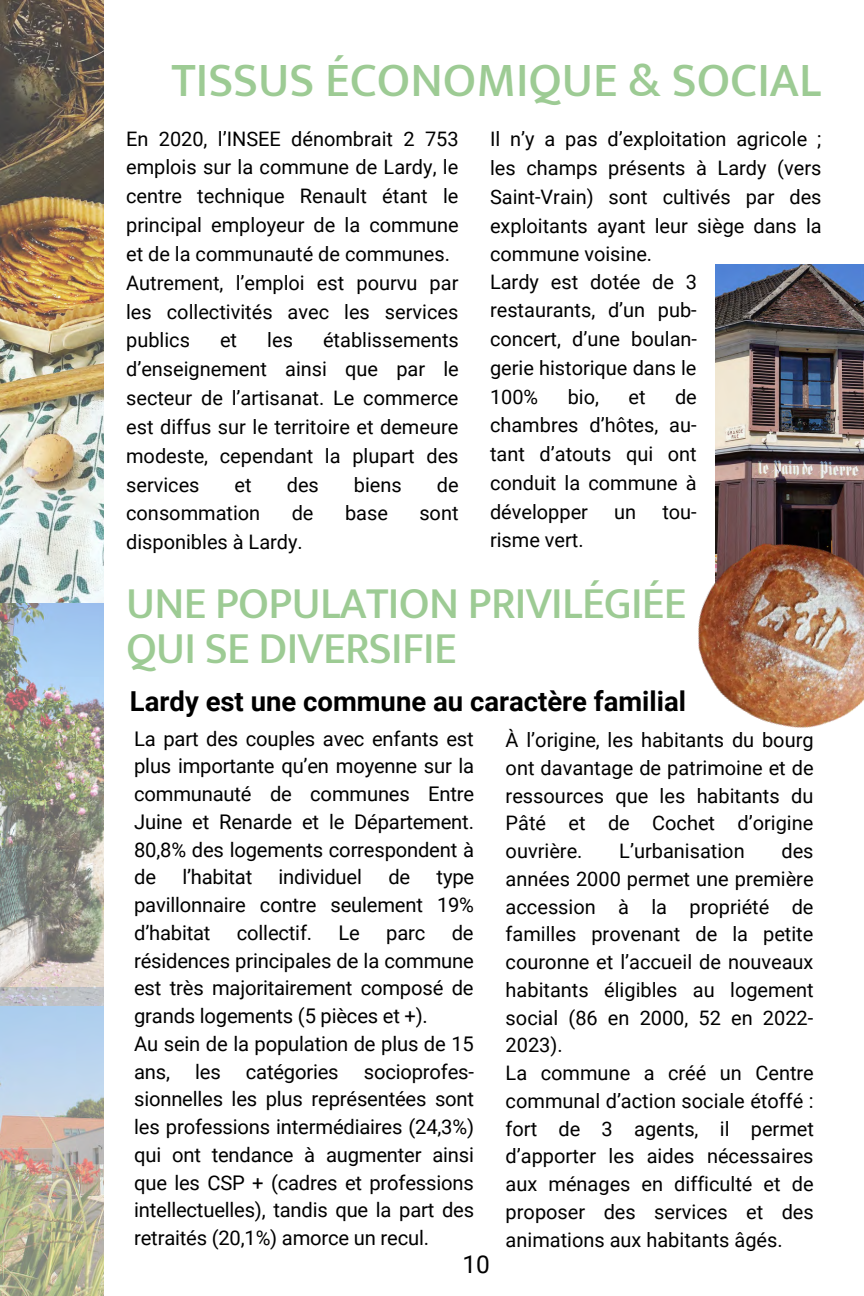
<style>
.page{position:relative;width:864px;height:1296px;background:#fff}
.page>*{position:absolute;margin:0;border:0;box-sizing:border-box;transform-origin:0 0}
.t1{font:500 48.4px "Mukta";color:#9dcb94}
.t2{font:500 44.7px "Mukta";letter-spacing:-.015em;color:#9dcb94}
.t3{font:700 27.5px "Roboto";color:#000}
.t4{font:24.5px "Roboto";color:#000}
.t5{font:20.2px/27.7px "Roboto";letter-spacing:-.01em;color:#000;text-align:justify}
.t6{font:20px/28.8px "Roboto";color:#000;text-align:justify}
</style>
<div class="page">
<img style="left:715px;top:265px;width:149px;height:183px">
<img style="left:0;top:0;width:103px;height:987px">
<img style="left:0;top:987px;width:103px;height:309px">
<img style="left:698px;top:448px;width:166px;height:280px">
<p class="t1" style="left:171px;top:51px;width:651px">TISSUS ÉCONOMIQUE &amp; SOCIAL</p>
<p class="t6" style="left:126px;top:124px;width:334px">En 2020, l’INSEE dénombrait 2 753 emplois sur la commune de Lardy, le centre technique Renault étant le principal employeur de la commune et de la communauté de communes.</p>
<p class="t6" style="left:126px;top:269px;width:334px">Autrement, l’emploi est pourvu par les collectivités avec les services publics</p>
<p class="t6" style="left:126px;top:326px;width:334px;text-indent:197px">établissements d’enseignement ainsi que par le secteur de l’artisanat. Le commerce est diffus sur le territoire et demeure modeste, cependant la plupart des services</p>
<p class="t6" style="left:220px;top:326px;width:19px">et</p>
<p class="t6" style="left:267px;top:326px;width:27px">les</p>
<p class="t6" style="left:235px;top:470px;width:19px">et</p>
<p class="t6" style="left:287px;top:470px;width:34px">des</p>
<p class="t6" style="left:354px;top:470px;width:49px">biens</p>
<p class="t6" style="left:437px;top:470px;width:23px">de</p>
<p class="t6" style="left:126px;top:499px;width:136px">consommation</p>
<p class="t6" style="left:292px;top:499px;width:23px">de</p>
<p class="t6" style="left:345px;top:499px;width:44px">base</p>
<p class="t6" style="left:419px;top:499px;width:41px">sont</p>
<p class="t6" style="left:126px;top:528px;width:178px">disponibles à Lardy.</p>
<p class="t6" style="left:490px;top:125px;width:333px">Il n’y a pas d’exploitation agricole ; les champs présents à Lardy (vers Saint-Vrain) sont cultivés par des exploitants ayant leur siège dans la commune voisine.</p>
<p class="t6" style="left:490px;top:267px;width:208px">Lardy est dotée de 3 restaurants, d’un pub&shy;concert, d’une boulan&shy;gerie historique dans le 100%</p>
<p class="t6" style="left:490px;top:382px;width:208px;text-indent:185px">de chambres d’hôtes, au&shy;tant d’atouts qui ont conduit la commune à développer</p>
<p class="t6" style="left:568px;top:382px;width:33px">bio,</p>
<p class="t6" style="left:629px;top:382px;width:19px">et</p>
<p class="t6" style="left:614px;top:497px;width:24px">un</p>
<p class="t6" style="left:662px;top:497px;width:36px">tou-</p>
<p class="t6" style="left:490px;top:526px;width:95px">risme vert.</p>
<p class="t2" style="left:126px;top:576px;width:562px">UNE POPULATION PRIVILÉGIÉE</p>
<p class="t2" style="left:126px;top:621px;width:332px">QUI SE DIVERSIFIE</p>
<p class="t3" style="left:130px;top:685px;width:558px">Lardy est une commune au caractère familial</p>
<p class="t5" style="left:134px;top:725px;width:342px">La part des couples avec enfants est plus importante qu’en moyenne sur la communauté de communes Entre Juine et Renarde et le Département.<br>80,8% des logements correspondent à de</p>
<p class="t5" style="left:182px;top:864px;width:71px">l’habitat</p>
<p class="t5" style="left:279px;top:864px;width:85px">individuel</p>
<p class="t5" style="left:388px;top:864px;width:23px">de</p>
<p class="t5" style="left:134px;top:863px;width:342px;text-indent:302px">type pavillonnaire contre seulement 19% d’habitat</p>
<p class="t5" style="left:237px;top:919px;width:77px">collectif.</p>
<p class="t5" style="left:339px;top:919px;width:23px">Le</p>
<p class="t5" style="left:386px;top:919px;width:41px">parc</p>
<p class="t5" style="left:134px;top:919px;width:341px;text-indent:318px">de résidences principales de la commune est très majoritairement composé de grands logements (5 pièces et +).</p>
<p class="t5" style="left:134px;top:1030px;width:341px">Au sein de la population de plus de 15 ans, les catégories socioprofes&shy;sionnelles les plus représentées sont les professions intermédiaires (24,3%) qui ont tendance à augmenter ainsi que les CSP + (cadres et professions intellectuelles), tandis que la part des retraités (20,1%) amorce un recul.</p>
<p class="t4" style="left:463px;top:1250px;width:29px">10</p>
<p class="t6" style="left:506px;top:726px;width:310px;line-height:27.7px">À l’origine, les habitants du bourg ont davantage de patrimoine et de ressources que les habitants du Pâté et de Cochet d’origine ouvrière.</p>
<p class="t6" style="left:506px;top:837px;width:310px;line-height:27.7px;text-indent:276px">des années 2000 permet une première accession à la propriété de familles provenant de la petite couronne et l’accueil de nouveaux habitants éligibles au logement social (86 en 2000, 52 en 2022- 2023).</p>
<p class="t6" style="left:506px;top:1059px;width:310px;line-height:27.7px">La commune a créé un Centre communal d’action sociale étoffé : fort de 3 agents, il permet d’apporter les aides nécessaires aux ménages en difficulté et de proposer des services et des animations aux habitants âgés.</p>
<p class="t6" style="left:619px;top:837px;width:127px">L’urbanisation</p>
</div>
